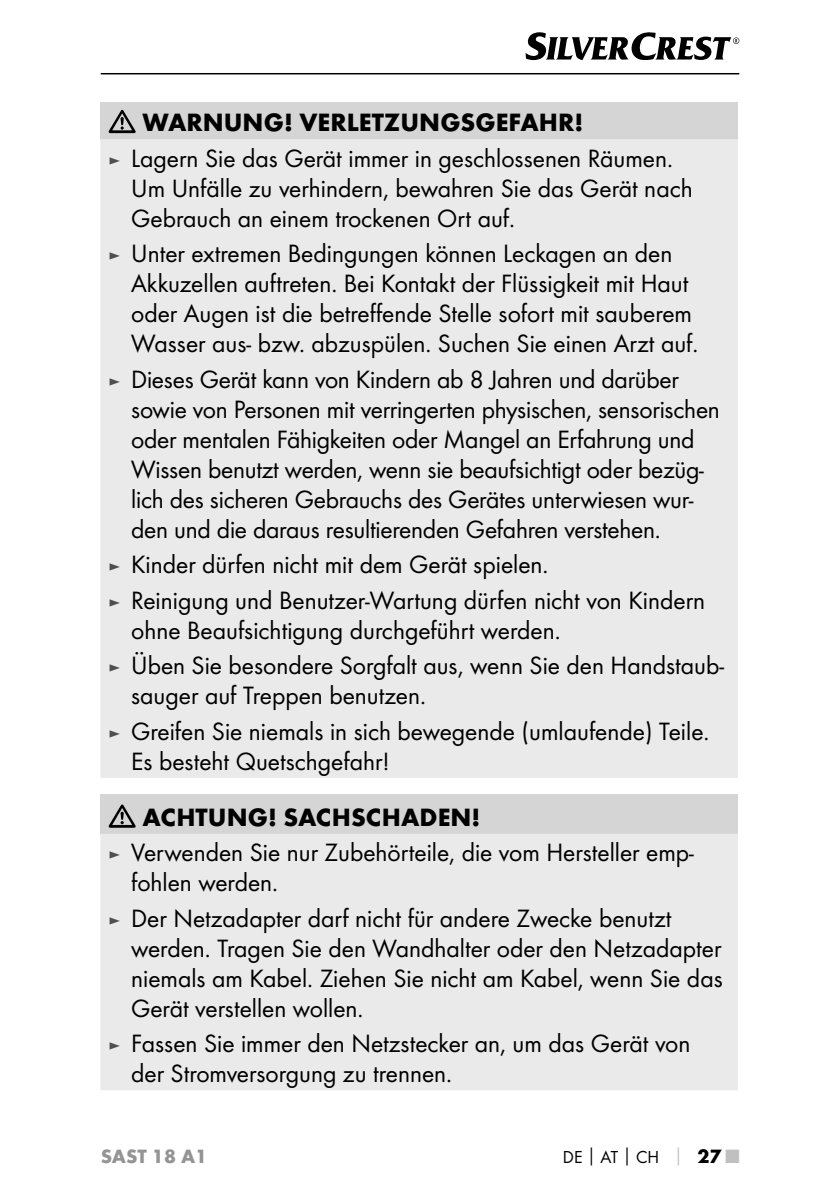
<style>
.page{position:relative;width:840px;height:1191px;background:#fff}
.page>*{position:absolute;margin:0;border:0;box-sizing:border-box;transform-origin:0 0}
.t1{font:26px/30px "Futura Boo";color:#000}
.t2{font:700 26px "Futura";color:#000}
.t3{font:700 20px "Futura";color:#949494}
.t4{font:18px "Futura Boo";color:#000}
.s1{font-size:18px;color:#4f4f4f}
.s2{font-family:"Futura";font-weight:700}
.s3{font-family:"Futura";font-weight:700;color:#c0c0c0}
.s4{font-family:"Futura";font-weight:700;font-size:20px}
.s5{font-family:"Futura";font-weight:700;font-size:20px;color:#c0c0c0}
</style>
<div class="page">
<hr style="left:101px;top:73px;width:638px;height:1px;background:#000">
<svg style="left:525px;top:32px;width:214px;height:28px"></svg>
<div style="left:100px;top:102px;width:637px;height:37px;background:#d5d5d5"></div>
<div style="left:100px;top:139px;width:637px;height:639px;background:#eaeaea"></div>
<svg style="left:109px;top:110px;width:26px;height:23px"></svg>
<div style="left:100px;top:794px;width:637px;height:39px;background:#d5d5d5"></div>
<div style="left:100px;top:833px;width:637px;height:257px;background:#eaeaea"></div>
<svg style="left:109px;top:804px;width:26px;height:23px"></svg>
<p class="t2" style="left:142px;top:112px;width:442px">WARNUNG! VERLETZUNGSGEFAHR!</p>
<p class="t1" style="left:131px;top:144px;width:562px;text-indent:-23px"><span class="s1">►</span> Lagern Sie das Gerät immer in geschlossenen Räumen.<br>Um Unfälle zu verhindern, bewahren Sie das Gerät nach<br>Gebrauch an einem trockenen Ort auf.</p>
<p class="t1" style="left:131px;top:240px;width:568px;text-indent:-23px"><span class="s1">►</span> Unter extremen Bedingungen können Leckagen an den Akku zellen auftreten. Bei Kontakt der Flüssigkeit mit Haut oder Augen ist die betreffende Stelle sofort mit sauberem Wasser aus- bzw. abzuspülen. Suchen Sie einen Arzt auf.</p>
<p class="t1" style="left:131px;top:365px;width:590px;text-indent:-23px"><span class="s1">►</span> Dieses Gerät kann von Kindern ab 8 Jahren und darüber sowie von Personen mit verringerten physischen, senso rischen oder mentalen Fähigkeiten oder Mangel an Er fahrung und Wissen benutzt werden, wenn sie beaufsichtigt oder bezüg&shy;lich des sicheren Gebrauchs des Gerätes unter wiesen wur&shy;den und die daraus resultierenden Gefahren verstehen.</p>
<p class="t1" style="left:108px;top:548px;width:597px;line-height:35.6px"><span class="s1">►</span> Kinder dürfen nicht mit dem Gerät spielen.<br><span class="s1">►</span> Reinigung und Benutzer-Wartung dürfen nicht von Kindern</p>
<p class="t1" style="left:108px;top:614px;width:617px;line-height:35.4px;text-indent:23px">ohne Beaufsichtigung durchgeführt werden.<br><span class="s1">►</span> Üben Sie besondere Sorgfalt aus, wenn Sie den Handstaub-</p>
<p class="t1" style="left:108px;top:679px;width:602px;line-height:35.4px;text-indent:23px">sauger auf Treppen benutzen.<br><span class="s1">►</span> Greifen Sie niemals in sich bewegende (umlaufende) Teile.</p>
<p class="t1" style="left:131px;top:747px;width:260px">Es besteht Quetschgefahr!</p>
<p class="t2" style="left:142px;top:807px;width:339px">ACHTUNG! SACHSCHADEN!</p>
<p class="t1" style="left:131px;top:839px;width:564px;text-indent:-23px"><span class="s1">►</span> Verwenden Sie nur Zubehörteile, die vom Hersteller emp&shy;fohlen werden.</p>
<p class="t1" style="left:131px;top:904px;width:593px;text-indent:-23px"><span class="s1">►</span> Der Netzadapter darf nicht für andere Zwecke benutzt werden. Tragen Sie den Wandhalter oder den Netzadapter niemals am Kabel. Ziehen Sie nicht am Kabel, wenn Sie das Gerät verstellen wollen.</p>
<p class="t1" style="left:131px;top:1030px;width:560px;text-indent:-23px"><span class="s1">►</span> Fassen Sie immer den Netzstecker an, um das Gerät von der Stromversorgung zu trennen.</p>
<p class="t3" style="left:101px;top:1148px;width:108px">SAST 18 A1</p>
<p class="t4" style="left:562px;top:1148px;width:178px">DE<span class="s2">│</span>AT<span class="s2">│</span>CH <span class="s3">│</span> <span class="s4">27</span> <span class="s5">■</span></p>
</div>
